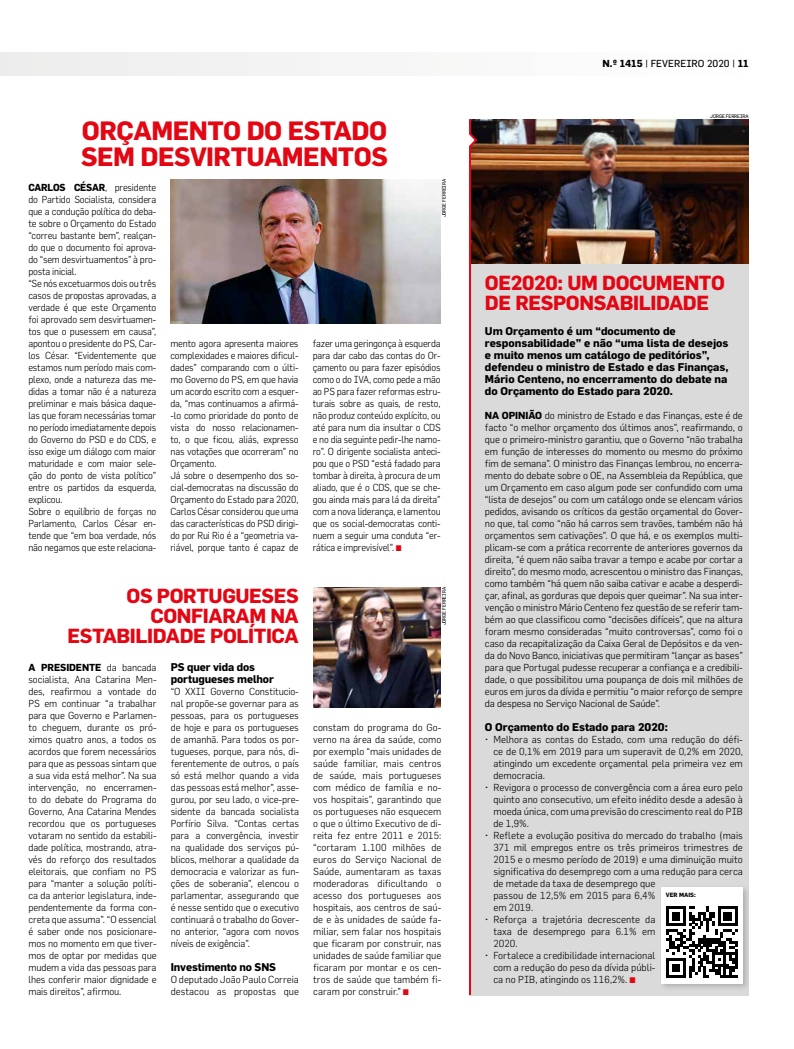
<style>
.page{position:relative;width:794px;height:1049px;background:#fff}
.page>*{position:absolute;margin:0;border:0;box-sizing:border-box;transform-origin:0 0}
.t1{font:700 26px/26px "Flama";letter-spacing:-.02em;color:#e30613}
.t2{font:700 20px/20px "Flama";letter-spacing:-.02em;color:#e30613}
.t3{font:700 11px/12px "Flama";color:#000}
.t4{font:300 10px/12px "Flama";letter-spacing:-.02em;color:#000;text-align:justify}
.t5{font:300 10px/12px "Flama";letter-spacing:-.02em;color:#000;scale:.96 1}
.t6{font:300 10px/12px "Flama";letter-spacing:-.02em;color:#000;text-align:justify;scale:.95 1}
.t7{font:300 10px/12px "Flama";color:#000}
.t8{font:10px "Flama";color:#000}
.t9{font:700 6px "Flama";color:#000}
.t10{font:5px "Flama";letter-spacing:-.03em;color:#000}
.s1{font-weight:700}
.s2{font-weight:700;font-size:8px;color:#e30613}
.s3{font-style:inherit}
</style>
<div class="page">
<div style="left:0;top:52px;width:748px;height:23px;background:#f6f6f6"></div>
<div style="left:471px;top:120px;width:277px;height:876px;background:#dadada"></div>
<img style="left:479px;top:119px;width:269px;height:144px">
<svg style="left:469px;top:119px;width:10px;height:877px"></svg>
<div style="left:658px;top:884px;width:93px;height:107px;background:#000;opacity:.2"></div>
<div style="left:661px;top:887px;width:82px;height:96px;background:#fff"></div>
<svg style="left:666px;top:906px;width:71px;height:72px"></svg>
<img style="left:313px;top:587px;width:127px;height:120px">
<img style="left:171px;top:179px;width:269px;height:144px">
<h1 class="t1" style="left:81px;top:117px;width:308px">ORÇAMENTO DO ESTADO<br>SEM DESVIRTUAMENTOS</h1>
<p class="t5" style="left:28px;top:181px;width:135px"><span class="s1">CARLOS CÉSAR</span>, presidente do Partido Socialista, considera que a condução política do deba&shy;te sobre o Orçamento do Estado “correu bastante bem”, realçan&shy;do que o documento foi aprova&shy;do “sem desvirtuamentos” à pro&shy;posta inicial.<br>“Se nós excetuarmos dois ou três casos de propostas aprovadas, a verdade é que este Orçamento foi aprovado sem desvirtuamen&shy;tos que o pusessem em causa”, apontou o presidente do PS, Car&shy;los César. “Evidentemente que estamos num período mais com&shy;plexo, onde a natureza das me&shy;didas a tomar não é a natureza preliminar e mais básica daque&shy;las que foram necessárias tomar no período imediatamente depois do Governo do PSD e do CDS, e isso exige um diálogo com maior maturidade e com maior sele&shy;ção do ponto de vista político” entre os partidos da esquerda, explicou.<br>Sobre o equilíbrio de forças no<br>Parlamento, Carlos César en&shy;tende que “em boa verdade, nós não negamos que este relaciona-</p>
<p class="t10" style="left:441px;top:217px;width:40px;rotate:-90deg">JORGE FERREIRA</p>
<p class="t5" style="left:170px;top:337px;width:135px">mento agora apresenta maiores complexidades e maiores dificul&shy;dades” comparando com o últi&shy;mo Governo do PS, em que havia um acordo escrito com a esquer&shy;da, “mas continuamos a afirmá--lo como prioridade do ponto de vista do nosso relacionamen&shy;to, o que ficou, aliás, expresso nas votações que ocorreram” no<br>Orçamento.<br>Já sobre o desempenho dos so&shy;cial-democratas na discussão do<br>Orçamento do Estado para 2020,<br>Carlos César considerou que uma das características do PSD dirigi&shy;do por Rui Rio é a “geometria va&shy;riável, porque tanto é capaz de</p>
<p class="t6" style="left:313px;top:337px;width:136px">fazer uma geringonça à esquerda para dar cabo das contas do Or&shy;çamento ou para fazer episódios como o do IVA, como pede a mão ao PS para fazer reformas estru&shy;turais sobre as quais, de resto, não produz conteúdo explícito, ou até para num dia insultar o CDS e no dia seguinte pedir-lhe namo&shy;ro”. O dirigente socialista anteci&shy;pou que o PSD “está fadado para tombar à direita, à procura de um aliado, que é o CDS, que se che&shy;gou ainda mais para lá da direita” com a nova liderança, e lamentou que os social-democratas conti&shy;nuem a seguir uma conduta “er&shy;rática e imprevisível”. <span class="s2">^</span></p>
<h2 class="t2" style="left:68px;top:585px;width:233px;text-align:right">OS PORTUGUESES<br>CONFIARAM NA<br>ESTABILIDADE POLÍTICA</h2>
<p class="t4" style="left:28px;top:661px;width:130px"><span class="s1">A PRESIDENTE</span> da bancada socialista, Ana Catarina Men&shy;des, reafirmou a vontade do PS em continuar “a trabalhar para que Governo e Parlamen&shy;to cheguem, durante os pró&shy;ximos quatro anos, a todos os acordos que forem necessários para que as pessoas sintam que a sua vida está melhor”. Na sua intervenção, no encerramen&shy;to do debate do Programa do Governo, Ana Catarina Mendes recordou que os portugueses votaram no sentido da estabili&shy;dade política, mostrando, atra&shy;vés do reforço dos resultados eleitorais, que confiam no PS para “manter a solução políti&shy;ca da anterior legislatura, inde&shy;pendentemente da forma con&shy;creta que assuma”. “O essencial é saber onde nos posicionare&shy;mos no momento em que tiver&shy;mos de optar por medidas que mudem a vida das pessoas para lhes conferir maior dignidade e mais direitos”, afirmou.</p>
<p class="t3" style="left:171px;top:661px;width:104px">PS quer vida dos portugueses melhor</p>
<p class="t4" style="left:171px;top:685px;width:130px">“O XXII Governo Constitucio&shy;nal propõe-se governar para as pessoas, para os portugueses de hoje e para os portugueses de amanhã. Para todos os por&shy;tugueses, porque, para nós, di&shy;ferentemente de outros, o país só está melhor quando a vida das pessoas está melhor”, asse&shy;gurou, por seu lado, o vice-pre&shy;sidente da bancada socialista Porfírio Silva. “Contas certas para a convergência, investir na qualidade dos serviços pú&shy;blicos, melhorar a qualidade da democracia e valorizar as fun&shy;ções de soberania”, elencou o parlamentar, assegurando que é nesse sentido que o executivo continuará o trabalho do Gover&shy;no anterior, “agora com novos níveis de exigência”.</p>
<p class="t3" style="left:171px;top:961px;width:107px">Investimento no SNS</p>
<p class="t7" style="left:171px;top:973px;width:130px">O deputado João Paulo Correia destacou as propostas que</p>
<p class="t10" style="left:441px;top:625px;width:40px;rotate:-90deg">JORGE FERREIRA</p>
<p class="t4" style="left:313px;top:721px;width:130px">constam do programa do Go&shy;verno na área da saúde, como por exemplo “mais unidades de saúde familiar, mais centros de saúde, mais portugueses com médico de família e no&shy;vos hospitais”, garantindo que os portugueses não esquecem o que o último Executivo de di&shy;reita fez entre 2011 e 2015: “cortaram 1.100 milhões de euros do Serviço Nacional de Saúde, aumentaram as taxas moderadoras dificultando o acesso dos portugueses aos hospitais, aos centros de saú&shy;de e às unidades de saúde fa&shy;miliar, sem falar nos hospitais que ficaram por construir, nas unidades de saúde familiar que ficaram por montar e os cen&shy;tros de saúde que também fi&shy;caram por construir.” <span class="s2">^</span></p>
<p class="t8" style="left:602px;top:57px;width:147px"><span class="s1">N.º 1415</span> <span class="s3">|</span> FEVEREIRO 2020 | <span class="s1">11</span></p>
<p class="t10" style="left:710px;top:113px;width:40px">JORGE FERREIRA</p>
<h2 class="t2" style="left:485px;top:273px;width:242px">OE2020: UM DOCUMENTO<br>DE RESPONSABILIDADE</h2>
<p class="t3" style="left:485px;top:325px;width:245px">Um Orçamento é um “documento de responsabilidade” e não “uma lista de desejos e muito menos um catálogo de peditórios”, defendeu o ministro de Estado e das Finanças, Mário Centeno, no encerramento do debate na do Orçamento do Estado para 2020.</p>
<p class="t4" style="left:485px;top:409px;width:259px"><span class="s1">NA OPINIÃO</span> do ministro de Estado e das Finanças, este é de facto “o melhor orçamento dos últimos anos”, reafirmando, o que o primeiro-ministro garantiu, que o Governo “não trabalha em função de interesses do momento ou mesmo do próximo fim de semana”. O ministro das Finanças lembrou, no encerra&shy;mento do debate sobre o OE, na Assembleia da República, que um Orçamento em caso algum pode ser confundido com uma “lista de desejos” ou com um catálogo onde se elencam vários pedidos, avisando os críticos da gestão orçamental do Gover&shy;no que, tal como “não há carros sem travões, também não há orçamentos sem cativações”. O que há, e os exemplos multi&shy;plicam-se com a prática recorrente de anteriores governos da direita, “é quem não saiba travar a tempo e acabe por cortar a direito”, do mesmo modo, acrescentou o ministro das Finanças, como também “há quem não saiba cativar e acabe a desperdi&shy;çar, afinal, as gorduras que depois quer queimar”. Na sua inter&shy;venção o ministro Mário Centeno fez questão de se referir tam&shy;bém ao que classificou como “decisões difíceis”, que na altura foram mesmo consideradas “muito controversas”, como foi o caso da recapitalização da Caixa Geral de Depósitos e da ven&shy;da do Novo Banco, iniciativas que permitiram “lançar as bases” para que Portugal pudesse recuperar a confiança e a credibili&shy;dade, o que possibilitou uma poupança de dois mil milhões de euros em juros da dívida e permitiu “o maior reforço de sempre da despesa no Serviço Nacional de Saúde”.</p>
<p class="t3" style="left:485px;top:721px;width:184px">O Orçamento do Estado para 2020:</p>
<p class="t4" style="left:493px;top:733px;width:251px;text-indent:-8px">• Melhora as contas do Estado, com uma redução do défi&shy;ce de 0,1% em 2019 para um superavit de 0,2% em 2020, atingindo um excedente orçamental pela primeira vez em democracia.</p>
<p class="t4" style="left:493px;top:781px;width:251px;text-indent:-8px">• Revigora o processo de convergência com a área euro pelo quinto ano consecutivo, um efeito inédito desde a adesão à moeda única, com uma previsão do crescimento real do PIB de 1,9%.</p>
<p class="t7" style="left:493px;top:829px;width:251px;text-indent:-8px">• Reflete a evolução positiva do mercado do trabalho (mais 371 mil empregos entre os três primeiros trimestres de 2015 e o mesmo período de 2019) e uma diminuição muito significativa do desemprego com a uma redução para cerca de metade da taxa de desemprego que<br>passou de 12,5% em 2015 para 6,4%<br>em 2019.</p>
<p class="t4" style="left:493px;top:913px;width:164px;text-indent:-8px">• Reforça a trajetória decrescente da taxa de desemprego para 6.1% em 2020.</p>
<p class="t4" style="left:493px;top:949px;width:164px;text-indent:-8px">• Fortalece a credibilidade internacional com a redução do peso da dívida públi&shy;ca no PIB, atingindo os 116,2%. <span class="s2">^</span></p>
<p class="t9" style="left:666px;top:891px;width:31px">VER MAIS:</p>
</div>
